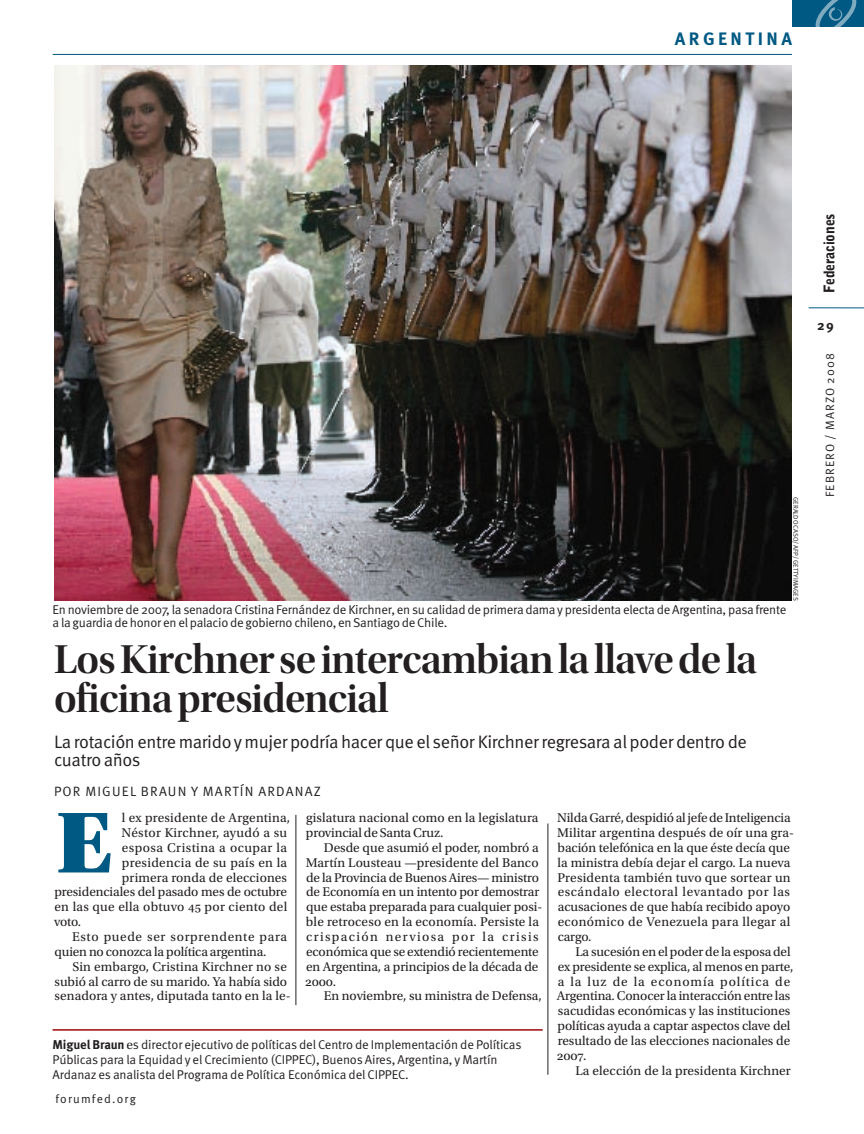
<style>
.page{position:relative;width:864px;height:1134px;background:#fff}
.page>*{position:absolute;margin:0;border:0;box-sizing:border-box;transform-origin:0 0}
.Body{font:91.5px "Utopia Std Black Headline";color:#005983}
.News_Sub_Headline{font:42px/39px "Utopia Std Semibold Disp";letter-spacing:-.02em;color:#231f20}
.News_Sub_Headline-2{font:18px/18px "Meta OT";letter-spacing:-.02em;color:#231f20}
.News_title{font:700 18px "Meta OT";color:#005983}
.Body-2{font:900 14.7px "Bell Gothic Std";letter-spacing:-.015em;color:#231f20;scale:.95 1}
.News_Sub_Headline-3{font:13.5px "Meta OT";letter-spacing:.09em;color:#231f20}
.t1{font:700 13.5px "Meta OT";color:#231f20}
.Body_FR{font:13.35px/14.9px "Utopia Std";color:#231f20}
.Body_FR-2{font:13.35px "Utopia Std";letter-spacing:.02em;color:#231f20}
.Body_FR-3{font:13.35px "Utopia Std";letter-spacing:.03em;color:#231f20}
.Body_FR-4{font:13.35px "Utopia Std";letter-spacing:.025em;color:#231f20}
.Author_Bio{font:12.75px/15px "Meta OT";letter-spacing:-.01em;color:#231f20}
.Caption_Opening_Phot{font:12.75px/12.8px "Meta OT";letter-spacing:-.02em;color:#231f20}
.Body-3{font:12px "Meta OT";letter-spacing:.09em;color:#231f20}
.Credit{font:6.75px "Meta OT";letter-spacing:-.01em;color:#231f20}
.s1{font-weight:700}
.s2{font-family:"Utopia Std";font-size:13.35px}
</style>
<div class="page">
<div style="left:792px;top:0;width:72px;height:27px;background:#005983"></div>
<svg style="left:815px;top:0;width:42px;height:27px"></svg>
<hr style="left:53px;top:1029px;width:490px;height:2px;background:#9d070d">
<hr style="left:296px;top:815px;width:1px;height:190px;background:#231f20">
<hr style="left:548px;top:824px;width:1px;height:251px;background:#231f20">
<hr style="left:53px;top:54px;width:739px;height:1px;background:#005983">
<img style="left:55px;top:65px;width:736px;height:535px">
<hr style="left:809px;top:307px;width:55px;height:1px;background:#005983">
<p class="News_title" style="left:675px;top:27px;width:14px">argentin</p>
<p class="News_title" style="left:781px;top:27px;width:12px">A</p>
<p class="Credit" style="left:800px;top:497px;width:104px;rotate:90deg">Geraldo Caso/ AFP/ getty images</p>
<p class="Caption_Opening_Phot" style="left:52px;top:603px;width:736px">En noviembre de 2007, la senadora Cristina Fernández de Kirchner, en su calidad de primera dama y presidenta electa de Argentina, pasa frente a la guardia de honor en el palacio de gobierno chileno, en Santiago de Chile.</p>
<p class="News_Sub_Headline" style="left:54px;top:640px;width:705px">Los Kirchner se intercambian la llave de la oficina presidencial</p>
<p class="News_Sub_Headline-2" style="left:54px;top:733px;width:694px">La rotación entre marido y mujer podría hacer que el señor Kirchner regresara al poder dentro de cuatro años</p>
<p class="News_Sub_Headline-3" style="left:54px;top:783px;width:58px">POR MIGUE</p>
<p class="News_Sub_Headline-3" style="left:130px;top:783px;width:191px">L BRAU N Y MARTÍN ARDANAZ</p>
<p class="Body_FR" style="left:122px;top:811px;width:170px">l ex presidente de Argentina,</p>
<p class="Body_FR-2" style="left:122px;top:825px;width:167px">Néstor Kirchner, ayudó a su</p>
<p class="Body_FR-3" style="left:122px;top:840px;width:167px">esposa Cristina a ocupar la</p>
<p class="Body_FR-4" style="left:122px;top:855px;width:167px">presidencia de su país en la</p>
<p class="Body_FR" style="left:122px;top:870px;width:167px">primera ronda de elecciones</p>
<p class="Body_FR" style="left:54px;top:885px;width:234px">presidenciales del pasado mes de octubre</p>
<p class="Body_FR-2" style="left:54px;top:900px;width:234px">en las que ella obtuvo 45 por ciento del</p>
<p class="Body_FR" style="left:54px;top:915px;width:29px">voto.</p>
<p class="Body_FR" style="left:54px;top:929px;width:234px;text-indent:18px">Esto puede ser sorprendente para quien no conozca la política argentina.</p>
<p class="Body_FR" style="left:55px;top:959px;width:238px;text-indent:18px">Sin embargo, Cristina Kirchner no se subió al carro de su marido. Ya había sido senadora y antes, diputada tanto en la le-</p>
<p class="Body" style="left:57px;top:795px;width:56px">E</p>
<p class="Body_FR" style="left:306px;top:811px;width:234px">gislatura nacional como en la legislatura provincial de Santa Cruz.</p>
<p class="Body_FR" style="left:306px;top:840px;width:238px;text-indent:18px">Desde que asumió el poder, nombró a Martín Lousteau —presidente del Banco de la Provincia de Buenos Aires— ministro de Economía en un intento por demostrar que estaba preparada para cualquier posi&shy;ble retroceso en la economía. Persiste la crispación nerviosa por la crisis económica que se extendió recientemente en Argentina, a principios de la década de 2000.</p>
<p class="Body_FR" style="left:324px;top:989px;width:219px">En noviembre, su ministra de Defensa,</p>
<p class="Author_Bio" style="left:53px;top:1037px;width:470px"><span class="s1">Miguel Braun</span> <span class="s2">e</span>s director ejecutivo de políticas del Centro de Implementación de Políticas<br>Públicas para la Equidad y el Crecimiento (CIPPEC), Buenos Aires, Argentina, y Martín<br>Ardanaz es analista del Programa de Política Económica del CIPPEC.</p>
<p class="Body-3" style="left:56px;top:1091px;width:82px">forumfed.org</p>
<p class="Body_FR" style="left:557px;top:811px;width:238px">Nilda Garré, despidió al jefe de Inteligencia Militar argentina después de oír una gra&shy;bación telefónica en la que éste decía que la ministra debía dejar el cargo. La nueva Presidenta también tuvo que sortear un escándalo electoral levantado por las acusaciones de que había recibido apoyo económico de Venezuela para llegar al cargo.</p>
<p class="Body_FR" style="left:557px;top:944px;width:238px;text-indent:19px">La sucesión en el poder de la esposa del ex presidente se explica, al menos en parte, a la luz de la economía política de Argentina. Conocer la interacción entre las sacudidas económicas y las instituciones políticas ayuda a captar aspectos clave del resultado de las elecciones nacionales de 2007.</p>
<p class="Body_FR" style="left:575px;top:1063px;width:217px">La elección de la presidenta Kirchner</p>
<p class="Body-2" style="left:821px;top:293px;width:85px;rotate:-90deg">Federaciones</p>
<p class="t1" style="left:817px;top:317px;width:18px">29</p>
<p class="Body-3" style="left:823px;top:497px;width:145px;rotate:-90deg">FEBRERO / MARZO 2008</p>
</div>
